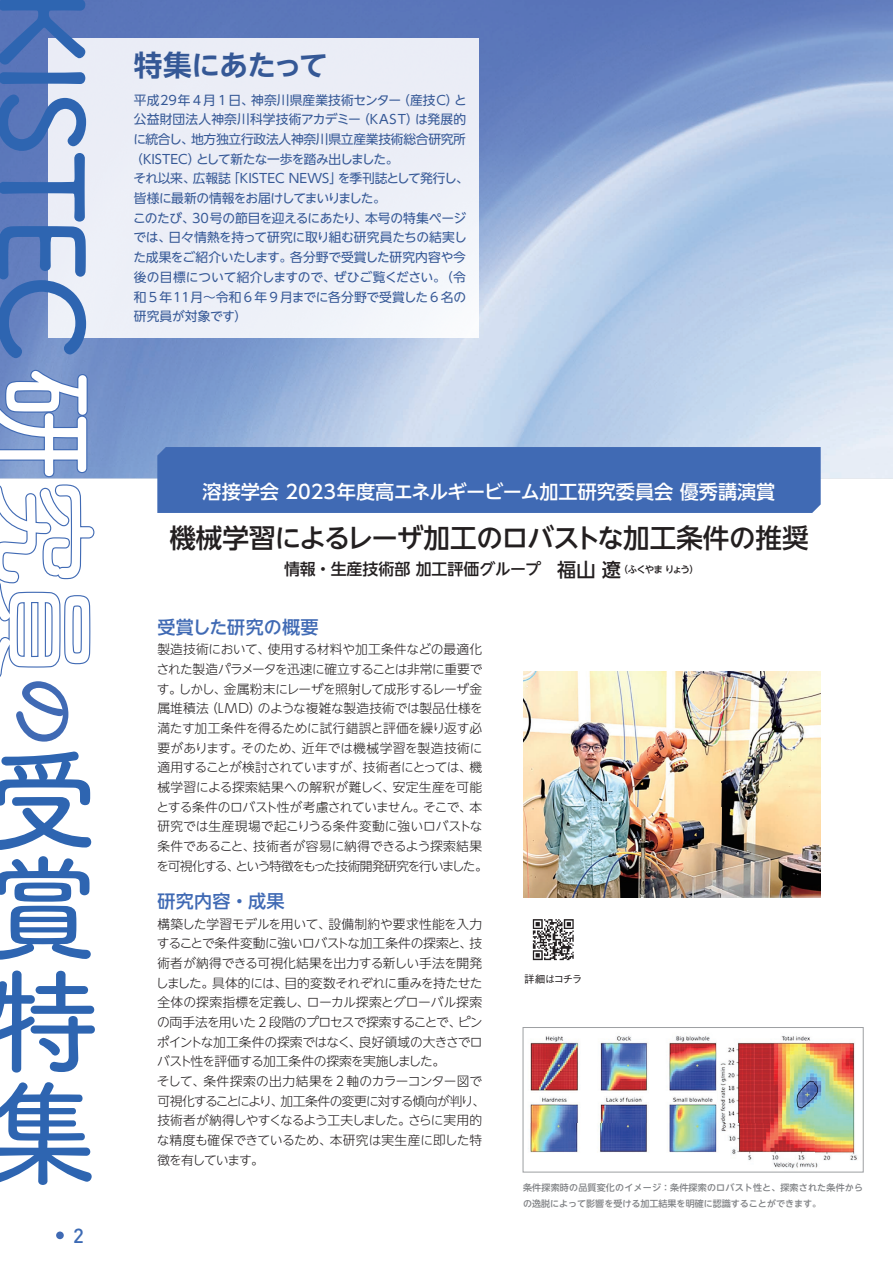
<style>
.page{position:relative;width:893px;height:1263px;background:#fff}
.page>*{position:absolute;margin:0;border:0;box-sizing:border-box;transform-origin:0 0}
.t1{font:115.65px/111.1px "Tsuku A Rd Gothic Std D";letter-spacing:-.06em;color:#2e65b1;text-align:justify}
.t2{font:700 28.65px "UD Shin Go NT Pr 6 N De";letter-spacing:-.025em;color:#355896}
.t3{font:500 26.55px "UD Shin Go NT Pr 6 N";letter-spacing:-.02em;color:#231f20}
.t4{font:500 20.25px "DIN Pro";color:#3c6ab4}
.t5{font:500 19.2px "UD Shin Go NT Pr 6 N";color:#fff}
.t6{font:500 18px "UD Shin Go NT Pr 6 N";letter-spacing:.02em;color:#406ab4}
.t7{font:500 15.9px "UD Shin Go NT Pr 6 N";color:#231f20}
.t8{font:300 12.75px/19.6px "UD Shin Go NT Pr 6 N";letter-spacing:-.03em;color:#231f20}
.t9{font:12.75px/19.6px "UD Shin Go NT Pr 6 N";letter-spacing:-.02em;color:#355896}
.t10{font:500 10.65px "Gothic BBB Pr 6 N";letter-spacing:-.135em;color:#231f20}
.t11{font:500 9px/15.9px "UD Shin Go NT Pr 6 N";letter-spacing:.02em;color:#808285}
.s1{color:#406ab4}
.s2{font-size:82.95px;color:#406ab4}
.s3{font-size:19.2px}
</style>
<div class="page">
<img style="left:0;top:0;width:893px;height:478px">
<img style="left:523px;top:672px;width:298px;height:225px">
<img style="left:528px;top:1036px;width:329px;height:133px">
<div style="left:523px;top:1027px;width:340px;height:145px;border:1px solid #9d9fa2"></div>
<div style="left:49px;top:38px;width:430px;height:300px;background:#eceef7"></div>
<div style="left:157px;top:447px;width:664px;height:66px;background:#406ab4"></div>
<img style="left:532px;top:919px;width:42px;height:42px">
<div style="left:56px;top:1231px;width:8px;height:8px;background:#406ab4;border-radius:50%"></div>
<h1 class="t1" style="left:105px;top:-11px;width:766px;rotate:90deg">KISTEC<span class="s1">研究員</span><span class="s2">の</span></h1>
<h1 class="t1" style="left:-15px;top:737px;width:111px">受賞特集</h1>
<h3 class="t4" style="left:73px;top:1221px;width:12px">2</h3>
<h2 class="t2" style="left:134px;top:42px;width:195px">特集にあたって</h2>
<p class="t9" style="left:130px;top:90px;width:340px">平成29年 4 月1日、神奈川県産業技術センター（産技C）と公益財団法人神奈川科学技術アカデミー（KAST）は発展的に統合し、地方独立行政法人神奈川県立産業技術総合研究所（KISTEC）として新たな一歩を踏み出しました。<br>それ以来、広報誌「KISTEC NEWS」を季刊誌として発行し、皆様に最新の情報をお届けしてまいりました。<br>このたび、30号の節目を迎えるにあたり、本号の特集ページでは、日々情熱を持って研究に取り組む研究員たちの結実した成果をご紹介いたします。各分野で受賞した研究内容や今後の目標について紹介しますので、ぜひご覧ください。（令和 5 年11月～令和 6 年 9 月までに各分野で受賞した6 名の研究員が対象です）</p>
<h3 class="t5" style="left:203px;top:476px;width:574px">溶接学会 2023年度高エネルギービーム加工研究委員会 優秀講演賞</h3>
<h3 class="t3" style="left:169px;top:516px;width:641px">機械学習によるレーザ加工のロバストな加工条件の推奨</h3>
<p class="t7" style="left:284px;top:556px;width:416px">情報・生産技術部 加工評価グループ　<span class="s3">福山 遼</span><sup>（ふくやま</sup> <sup>りょう）</sup></p>
<h3 class="t6" style="left:157px;top:612px;width:163px">受賞した研究の概要</h3>
<p class="t8" style="left:156px;top:639px;width:333px">製造技術において、使用する材料や加工条件などの最適化された製造パラメータを迅速に確立することは非常に重要です。しかし、金属粉末にレーザを照射して成形するレーザ金属堆積法（LMD）のような複雑な製造技術では製品仕様を満たす加工条件を得るために試行錯誤と評価を繰り返す必要があります。そのため、近年では機械学習を製造技術に適用することが検討されていますが、技術者にとっては、機械学習による探索結果への解釈が難しく、安定生産を可能とする条件のロバスト性が考慮されていません。そこで、本研究では生産現場で起こりうる条件変動に強いロバストな条件であること、技術者が容易に納得できるよう探索結果を可視化する、という特徴をもった技術開発研究を行いました。</p>
<h3 class="t6" style="left:157px;top:886px;width:129px">研究内容・成果</h3>
<p class="t8" style="left:156px;top:913px;width:331px">構築した学習モデルを用いて、設備制約や要求性能を入力することで条件変動に強いロバストな加工条件の探索と、技術者が納得できる可視化結果を出力する新しい手法を開発しました。具体的には、目的変数それぞれに重みを持たせた全体の探索指標を定義し、ローカル探索とグローバル探索の両手法を用いた 2 段階のプロセスで探索することで、ピンポイントな加工条件の探索ではなく、良好領域の大きさでロバスト性を評価する加工条件の探索を実施しました。<br>そして、条件探索の出力結果を2 軸のカラーコンター図で可視化することにより、加工条件の変更に対する傾向が判り、技術者が納得しやすくなるよう工夫しました。さらに実用的な精度も確保できているため、本研究は実生産に即した特徴を有しています。</p>
<p class="t10" style="left:524px;top:970px;width:60px">詳細はコチラ</p>
<p class="t11" style="left:523px;top:1179px;width:342px">条件探索時の品質変化のイメージ：条件探索のロバスト性と、探索された条件からの逸脱によって影響を受ける加工結果を明確に認識することができます。</p>
</div>
